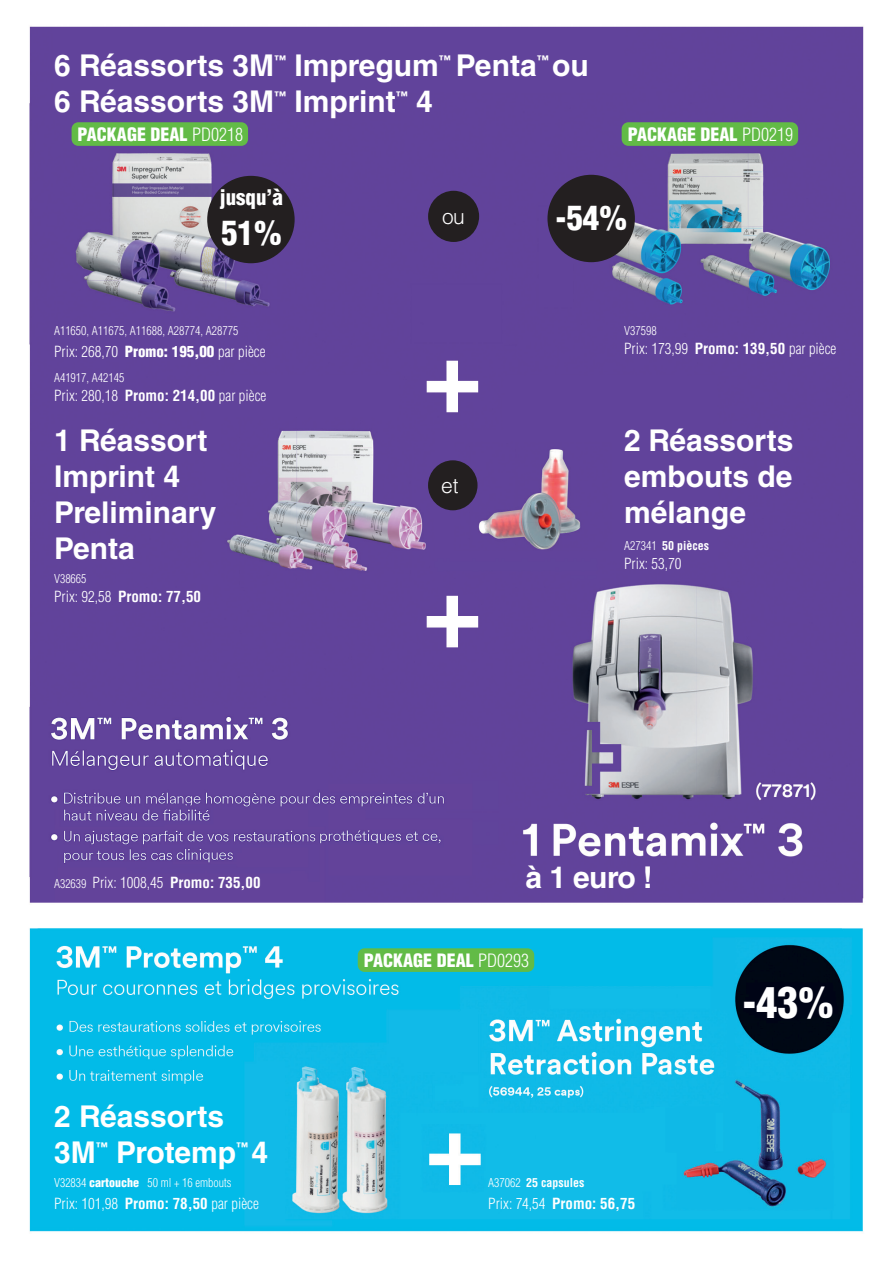
<style>
.page{position:relative;width:893px;height:1263px;background:#fff}
.page>*{position:absolute;margin:0;border:0;box-sizing:border-box;transform-origin:0 0}
.t1{font:900 condensed 42px "Helvetica LT Std";color:#fff}
.t2{font:900 condensed 33px "Helvetica LT Std";color:#fff}
.t3{font:700 30px/36px "Helvetica LT Std";color:#fff}
.t4{font:900 condensed 21px "Helvetica LT Std";color:#fff}
.t5{font:300 21px "Helvetica LT Std";color:#fff}
.t6{font:900 condensed 18px "Helvetica LT Std";color:#fff}
.t7{font:300 condensed 15px "Helvetica LT Std";color:#fff}
.t8{font:700 condensed 15px "Helvetica LT Std";color:#fff}
.t9{font:300 condensed 12px "Helvetica LT Std";color:#fff}
.t10{font:700 condensed 12px "Helvetica LT Std";color:#fff}
.t11{font:700 12px "Helvetica LT Std";color:#fff}
.s1{font-weight:300}
.s2{font-weight:900}
.s3{font-weight:700}
.s4{font-size:12px}
</style>
<div class="page">
<img style="left:29px;top:26px;width:835px;height:1206px">
<div style="left:72px;top:122px;width:176px;height:24px;background:#62bb46;border-radius:7px"></div>
<div style="left:622px;top:122px;width:176px;height:24px;background:#62bb46;border-radius:7px"></div>
<div style="left:358px;top:948px;width:176px;height:24px;background:#62bb46;border-radius:7px"></div>
<div style="left:207px;top:176px;width:88px;height:87px;background:#231f20;border-radius:50%"></div>
<div style="left:547px;top:175px;width:88px;height:87px;background:#231f20;border-radius:50%"></div>
<div style="left:428px;top:191px;width:51px;height:51px;background:#231f20;border-radius:50%"></div>
<div style="left:428px;top:460px;width:49px;height:50px;background:#231f20;border-radius:50%"></div>
<h3 class="t3" style="left:54px;top:47px;width:222px">6 Réassorts 3M</h3>
<p class="t11" style="left:274px;top:52px;width:13px">™</p>
<h3 class="t3" style="left:294px;top:47px;width:146px">Impregum</h3>
<p class="t11" style="left:439px;top:52px;width:13px">™</p>
<h3 class="t3" style="left:456px;top:47px;width:82px">Penta</h3>
<p class="t11" style="left:537px;top:52px;width:13px">™</p>
<h3 class="t3" style="left:552px;top:47px;width:38px">ou</h3>
<h3 class="t3" style="left:54px;top:83px;width:222px">6 Réassorts 3M</h3>
<p class="t11" style="left:274px;top:88px;width:13px">™</p>
<h3 class="t3" style="left:294px;top:83px;width:103px">Imprint</h3>
<p class="t11" style="left:396px;top:88px;width:13px">™</p>
<h3 class="t3" style="left:416px;top:83px;width:18px">4</h3>
<p class="t6" style="left:78px;top:123px;width:167px">PACKAGE DEAL <span class="s1">PD0218</span></p>
<p class="t6" style="left:628px;top:123px;width:167px">PACKAGE DEAL <span class="s1">PD0219</span></p>
<h3 class="t4" style="left:220px;top:184px;width:64px">jusqu’à</h3>
<h2 class="t2" style="left:221px;top:212px;width:62px">51%</h2>
<p class="t9" style="left:54px;top:323px;width:186px">A11650, A11675, A11688, A28774, A28775</p>
<p class="t7" style="left:54px;top:343px;width:213px">Prix: 268,70 <span class="s2">Promo: 195,00</span> par pièce</p>
<p class="t9" style="left:54px;top:370px;width:72px">A41917, A42145</p>
<p class="t7" style="left:54px;top:387px;width:214px">Prix: 280,18 <span class="s3">Promo: 214,00</span> par pièce</p>
<h3 class="t5" style="left:442px;top:203px;width:24px">ou</h3>
<h2 class="t2" style="left:555px;top:197px;width:73px">-54%</h2>
<p class="t9" style="left:624px;top:323px;width:34px">V37598</p>
<p class="t7" style="left:624px;top:340px;width:214px">Prix: 173,99 <span class="s3">Promo: 139,50</span> par pièce</p>
<h3 class="t3" style="left:54px;top:422px;width:164px">1 Réassort<br>Imprint 4<br>Preliminary<br>Penta</h3>
<h3 class="t3" style="left:624px;top:422px;width:171px;text-align:justify">2 Réassorts embouts de mélange</h3>
<h3 class="t5" style="left:441px;top:472px;width:19px">et</h3>
<p class="t10" style="left:624px;top:538px;width:86px"><span class="s1">A27341</span> 50 pièces</p>
<p class="t7" style="left:624px;top:554px;width:59px">Prix: 53,70</p>
<p class="t9" style="left:54px;top:571px;width:34px">V38665</p>
<p class="t8" style="left:54px;top:587px;width:149px"><span class="s1">Prix: 92,58</span> Promo: 77,50</p>
<p class="t7" style="left:54px;top:873px;width:208px"><span class="s4">A32639</span> Prix: 1008,45 <span class="s3">Promo: 735,00</span></p>
<h3 class="t3" style="left:526px;top:859px;width:129px">à 1 euro !</h3>
<h3 class="t3" style="left:54px;top:1098px;width:172px">2 Réassorts<br>3M</h3>
<p class="t11" style="left:96px;top:1140px;width:13px">™</p>
<h3 class="t3" style="left:116px;top:1134px;width:122px">Protemp</h3>
<p class="t11" style="left:236px;top:1140px;width:13px">™</p>
<h3 class="t3" style="left:251px;top:1134px;width:18px">4</h3>
<p class="t9" style="left:54px;top:1175px;width:179px">V32834 <span class="s2">cartouche</span> 50 ml + 16 embouts</p>
<p class="t7" style="left:54px;top:1194px;width:206px">Prix: 101,98 <span class="s3">Promo: 78,50</span> par pièce</p>
<p class="t6" style="left:364px;top:949px;width:167px">PACKAGE DEAL <span class="s1">PD0293</span></p>
<p class="t10" style="left:488px;top:1175px;width:98px"><span class="s1">A37062</span> 25 capsules</p>
<p class="t8" style="left:488px;top:1194px;width:149px"><span class="s1">Prix: 74,54</span> Promo: 56,75</p>
<h1 class="t1" style="left:742px;top:976px;width:92px">-43%</h1>
</div>
